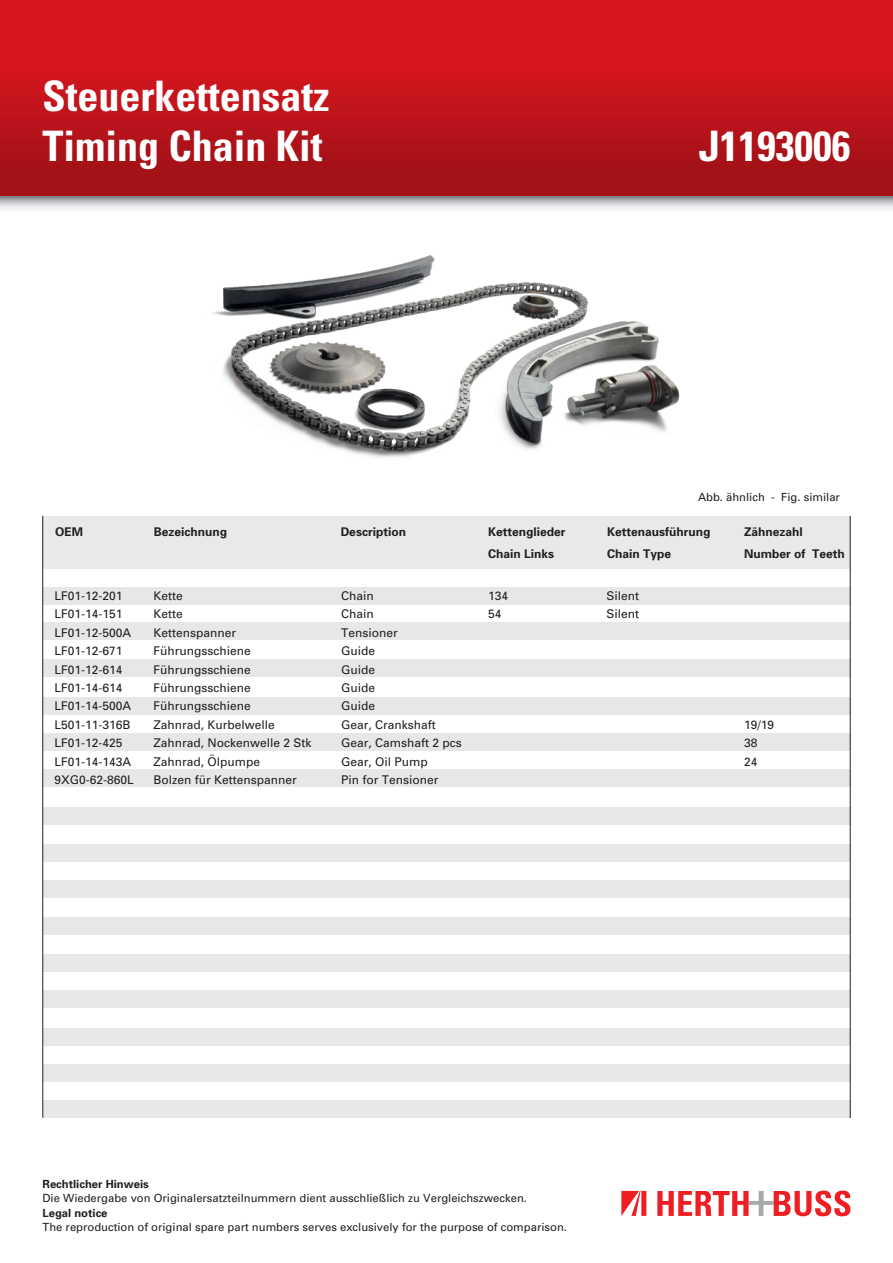
<style>
.page{position:relative;width:893px;height:1263px;background:#fff}
.page>*{position:absolute;margin:0;border:0;box-sizing:border-box;transform-origin:0 0}
.t1{font:700 condensed 42px/50.4px "Univers";color:#fff}
.t2{font:12px "Univers";color:#231f20}
.t3{font:700 12px "Univers";color:#231f20}
.t4{font:11.25px "Univers";color:#231f20}
.t5{font:700 11.25px "Univers";color:#231f20}
</style>
<div class="page">
<div style="left:0;top:0;width:893px;height:197px;background:linear-gradient(to bottom,#e41821,#a01016)"></div>
<svg style="left:0;top:197px;width:893px;height:12px"></svg>
<div style="left:43px;top:516px;width:807px;height:53px;background:#e9e9e9"></div>
<svg style="left:657px;top:1190px;width:193px;height:26px"></svg>
<svg style="left:621px;top:1191px;width:25px;height:25px"></svg>
<img style="left:213px;top:255px;width:467px;height:203px">
<div style="left:43px;top:588px;width:807px;height:17px;background:#e6e7e9"></div>
<div style="left:43px;top:623px;width:807px;height:17px;background:#e6e7e9"></div>
<div style="left:43px;top:659px;width:807px;height:17px;background:#e6e7e9"></div>
<div style="left:43px;top:697px;width:807px;height:17px;background:#e6e7e9"></div>
<div style="left:43px;top:733px;width:807px;height:17px;background:#e6e7e9"></div>
<div style="left:43px;top:769px;width:807px;height:17px;background:#e6e7e9"></div>
<div style="left:43px;top:807px;width:807px;height:17px;background:#e6e7e9"></div>
<div style="left:43px;top:845px;width:807px;height:17px;background:#e6e7e9"></div>
<div style="left:43px;top:881px;width:807px;height:17px;background:#e6e7e9"></div>
<div style="left:43px;top:917px;width:807px;height:17px;background:#e6e7e9"></div>
<div style="left:43px;top:955px;width:807px;height:17px;background:#e6e7e9"></div>
<div style="left:43px;top:991px;width:807px;height:17px;background:#e6e7e9"></div>
<div style="left:43px;top:1028px;width:807px;height:17px;background:#e6e7e9"></div>
<div style="left:43px;top:1065px;width:807px;height:17px;background:#e6e7e9"></div>
<div style="left:43px;top:1101px;width:807px;height:17px;background:#e6e7e9"></div>
<hr style="left:42px;top:516px;width:1px;height:602px;background:#231f20">
<hr style="left:850px;top:516px;width:1px;height:602px;background:#231f20">
<h1 class="t1" style="left:43px;top:70px;width:289px">Steuerkettensatz<br>Timing Chain Kit</h1>
<h1 class="t1" style="left:699px;top:120px;width:153px">J1193006</h1>
<p class="t4" style="left:698px;top:490px;width:143px">Abb. ähnlich - Fig. similar</p>
<p class="t3" style="left:55px;top:524px;width:29px">OEM</p>
<p class="t3" style="left:154px;top:524px;width:75px">Bezeichnung</p>
<p class="t3" style="left:341px;top:524px;width:67px">Description</p>
<p class="t3" style="left:488px;top:524px;width:79px">Kettenglieder</p>
<p class="t3" style="left:607px;top:524px;width:105px">Kettenausführung</p>
<p class="t3" style="left:744px;top:524px;width:60px">Zähnezahl</p>
<p class="t3" style="left:488px;top:546px;width:68px">Chain Links</p>
<p class="t3" style="left:607px;top:546px;width:66px">Chain Type</p>
<p class="t3" style="left:744px;top:546px;width:102px">Number of Teeth</p>
<p class="t2" style="left:55px;top:588px;width:70px">LF01-12-201</p>
<p class="t2" style="left:154px;top:588px;width:31px">Kette</p>
<p class="t2" style="left:341px;top:588px;width:34px">Chain</p>
<p class="t2" style="left:488px;top:588px;width:22px">134</p>
<p class="t2" style="left:607px;top:588px;width:34px">Silent</p>
<p class="t2" style="left:55px;top:607px;width:70px">LF01-14-151</p>
<p class="t2" style="left:154px;top:607px;width:31px">Kette</p>
<p class="t2" style="left:341px;top:607px;width:34px">Chain</p>
<p class="t2" style="left:488px;top:607px;width:15px">54</p>
<p class="t2" style="left:607px;top:607px;width:34px">Silent</p>
<p class="t2" style="left:55px;top:625px;width:78px">LF01-12-500A</p>
<p class="t2" style="left:154px;top:625px;width:84px">Kettenspanner</p>
<p class="t2" style="left:341px;top:625px;width:58px">Tensioner</p>
<p class="t2" style="left:55px;top:643px;width:70px">LF01-12-671</p>
<p class="t2" style="left:154px;top:643px;width:99px">Führungsschiene</p>
<p class="t2" style="left:341px;top:643px;width:36px">Guide</p>
<p class="t2" style="left:55px;top:662px;width:70px">LF01-12-614</p>
<p class="t2" style="left:154px;top:662px;width:99px">Führungsschiene</p>
<p class="t2" style="left:341px;top:662px;width:36px">Guide</p>
<p class="t2" style="left:55px;top:680px;width:70px">LF01-14-614</p>
<p class="t2" style="left:154px;top:680px;width:99px">Führungsschiene</p>
<p class="t2" style="left:341px;top:680px;width:36px">Guide</p>
<p class="t2" style="left:55px;top:699px;width:78px">LF01-14-500A</p>
<p class="t2" style="left:154px;top:699px;width:99px">Führungsschiene</p>
<p class="t2" style="left:341px;top:699px;width:36px">Guide</p>
<p class="t2" style="left:55px;top:717px;width:78px">L501-11-316B</p>
<p class="t2" style="left:154px;top:717px;width:123px">Zahnrad, Kurbelwelle</p>
<p class="t2" style="left:341px;top:717px;width:96px">Gear, Crankshaft</p>
<p class="t2" style="left:744px;top:717px;width:32px">19/19</p>
<p class="t2" style="left:55px;top:735px;width:70px">LF01-12-425</p>
<p class="t2" style="left:154px;top:735px;width:160px">Zahnrad, Nockenwelle 2 Stk</p>
<p class="t2" style="left:341px;top:735px;width:122px">Gear, Camshaft 2 pcs</p>
<p class="t2" style="left:744px;top:735px;width:15px">38</p>
<p class="t2" style="left:55px;top:754px;width:78px">LF01-14-143A</p>
<p class="t2" style="left:154px;top:754px;width:108px">Zahnrad, Ölpumpe</p>
<p class="t2" style="left:341px;top:754px;width:88px">Gear, Oil Pump</p>
<p class="t2" style="left:744px;top:754px;width:15px">24</p>
<p class="t2" style="left:55px;top:772px;width:81px">9XG0-62-860L</p>
<p class="t2" style="left:154px;top:772px;width:145px">Bolzen für Kettenspanner</p>
<p class="t2" style="left:341px;top:772px;width:99px">Pin for Tensioner</p>
<p class="t5" style="left:43px;top:1176px;width:108px">Rechtlicher Hinweis</p>
<p class="t4" style="left:43px;top:1191px;width:486px">Die Wiedergabe von Originalersatzteilnummern dient ausschließlich zu Vergleichszwecken.</p>
<p class="t5" style="left:43px;top:1205px;width:67px">Legal notice</p>
<p class="t4" style="left:43px;top:1220px;width:526px">The reproduction of original spare part numbers serves exclusively for the purpose of comparison.</p>
</div>
